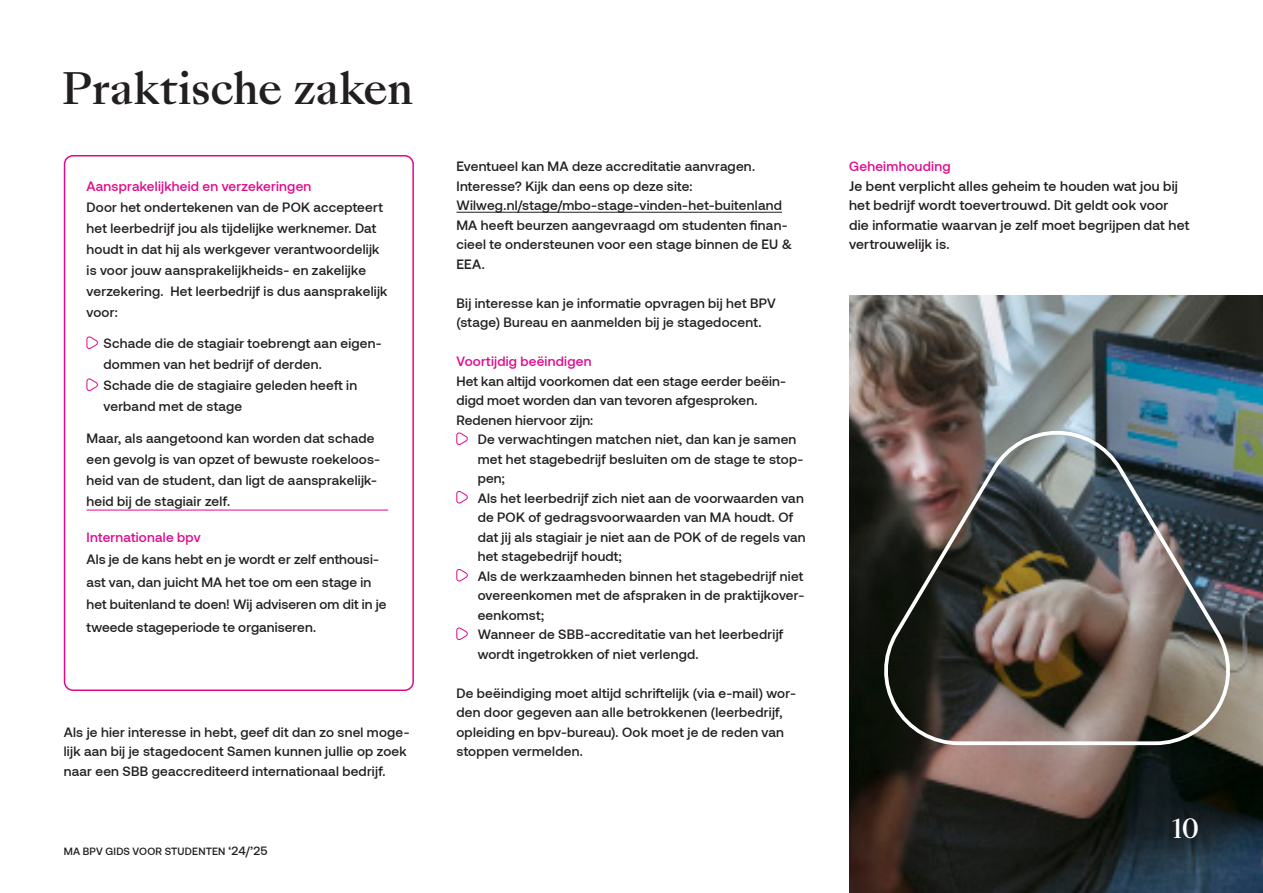
<style>
.page{position:relative;width:1263px;height:893px;background:#fff}
.page>*{position:absolute;margin:0;border:0;box-sizing:border-box;transform-origin:0 0}
.t1{font:500 42px "Sang Bleu Kingdom";letter-spacing:-.01em;color:#231f20}
.t2{font:500 25.5px "Sang Bleu Kingdom";color:#fff}
.t3{font:500 13.8px/19.5px "Aeonik";letter-spacing:.015em;color:#231f20}
.t4{font:500 13.5px/19.5px "Aeonik";letter-spacing:.015em;color:#231f20}
.t5{font:500 13.5px "Aeonik";letter-spacing:.02em;color:#e0088c}
.t6{font:500 10.5px "Aeonik";letter-spacing:.02em;color:#231f20}
.s1{font-size:12px}
</style>
<div class="page">
<img style="left:849px;top:296px;width:414px;height:597px">
<hr style="left:456px;top:212px;width:326px;height:1px;background:#231f20">
<svg style="left:456px;top:432px;width:12px;height:13px"></svg>
<svg style="left:456px;top:491px;width:12px;height:13px"></svg>
<svg style="left:456px;top:569px;width:12px;height:13px"></svg>
<svg style="left:456px;top:627px;width:12px;height:13px"></svg>
<svg style="left:86px;top:336px;width:12px;height:13px"></svg>
<svg style="left:86px;top:378px;width:12px;height:13px"></svg>
<div style="left:64px;top:155px;width:350px;height:536px;border:2px solid #e0088c;border-radius:9px"></div>
<hr style="left:87px;top:510px;width:301px;height:1px;background:#e0088c">
<img style="left:878px;top:429px;width:358px;height:318px">
<p class="t1" style="left:62px;top:59px;width:353px">Praktische zaken</p>
<p class="t5" style="left:87px;top:178px;width:226px">Aansprakelijkheid en verzekeringen</p>
<p class="t4" style="left:87px;top:196px;width:302px;line-height:21px">Door het ondertekenen van de POK accepteert het leerbedrijf jou als tijdelijke werknemer. Dat houdt in dat hij als werkgever verantwoordelijk is voor jouw aansprakelijkheids- en zakelijke verzekering. Het leerbedrijf is dus aansprakelijk voor:</p>
<p class="t4" style="left:104px;top:333px;width:278px;line-height:21px">Schade die de stagiair toebrengt aan eigen&shy;dommen van het bedrijf of derden.</p>
<p class="t4" style="left:104px;top:375px;width:255px;line-height:21px">Schade die de stagiaire geleden heeft in verband met de stage</p>
<p class="t4" style="left:87px;top:427px;width:295px;line-height:21px">Maar, als aangetoond kan worden dat schade een gevolg is van opzet of bewuste roekeloos&shy;heid van de student, dan ligt de aansprakelijk&shy;heid bij de stagiair zelf.</p>
<p class="t5" style="left:87px;top:529px;width:116px">Internationale bpv</p>
<p class="t4" style="left:87px;top:548px;width:301px;line-height:22.5px">Als je de kans hebt en je wordt er zelf enthousi&shy;ast van, dan juicht MA het toe om een stage in het buitenland te doen! Wij adviseren om dit in je tweede stageperiode te organiseren.</p>
<p class="t4" style="left:64px;top:722px;width:347px">Als je hier interesse in hebt, geef dit dan zo snel moge&shy;lijk aan bij je stagedocent Samen kunnen jullie op zoek naar een SBB geaccrediteerd internationaal bedrijf.</p>
<p class="t6" style="left:64px;top:845px;width:205px">MA BPV GIDS VOOR STUDENTEN <span class="s1">‘24/’25</span></p>
<p class="t4" style="left:456px;top:156px;width:300px">Eventueel kan MA deze accreditatie aanvragen.</p>
<p class="t4" style="left:456px;top:176px;width:238px">Interesse? Kijk dan eens op deze site:</p>
<p class="t4" style="left:456px;top:195px;width:327px">Wilweg.nl/stage/mbo-stage-vinden-het-buitenland</p>
<p class="t4" style="left:456px;top:215px;width:337px">MA heeft beurzen aangevraagd om studenten finan&shy;cieel te ondersteunen voor een stage binnen de EU &amp;<br>EEA.</p>
<p class="t4" style="left:456px;top:293px;width:321px">Bij interesse kan je informatie opvragen bij het BPV (stage) Bureau en aanmelden bij je stagedocent.</p>
<p class="t5" style="left:456px;top:354px;width:137px">Voortijdig beëindigen</p>
<p class="t4" style="left:456px;top:371px;width:331px">Het kan altijd voorkomen dat een stage eerder beëin&shy;digd moet worden dan van tevoren afgesproken.<br>Redenen hiervoor zijn:</p>
<p class="t4" style="left:478px;top:429px;width:327px">De verwachtingen matchen niet, dan kan je samen met het stagebedrijf besluiten om de stage te stop&shy;pen;</p>
<p class="t4" style="left:478px;top:488px;width:329px">Als het leerbedrijf zich niet aan de voorwaarden van de POK of gedragsvoorwaarden van MA houdt. Of dat jij als stagiair je niet aan de POK of de regels van het stagebedrijf houdt;</p>
<p class="t4" style="left:478px;top:566px;width:328px;text-align:justify">Als de werkzaamheden binnen het stagebedrijf niet overeenkomen met de afspraken in de praktijkover&shy;eenkomst;</p>
<p class="t4" style="left:478px;top:624px;width:307px">Wanneer de SBB-accreditatie van het leerbedrijf wordt ingetrokken of niet verlengd.</p>
<p class="t4" style="left:456px;top:683px;width:341px">De beëindiging moet altijd schriftelijk (via e-mail) wor&shy;den door gegeven aan alle betrokkenen (leerbedrijf, opleiding en bpv-bureau). Ook moet je de reden van stoppen vermelden.</p>
<p class="t5" style="left:849px;top:159px;width:103px">Geheimhouding</p>
<p class="t3" style="left:849px;top:176px;width:342px">Je bent verplicht alles geheim te houden wat jou bij het bedrijf wordt toevertrouwd. Dit geldt ook voor die informatie waarvan je zelf moet begrijpen dat het vertrouwelijk is.</p>
<p class="t2" style="left:1172px;top:810px;width:28px">10</p>
</div>
